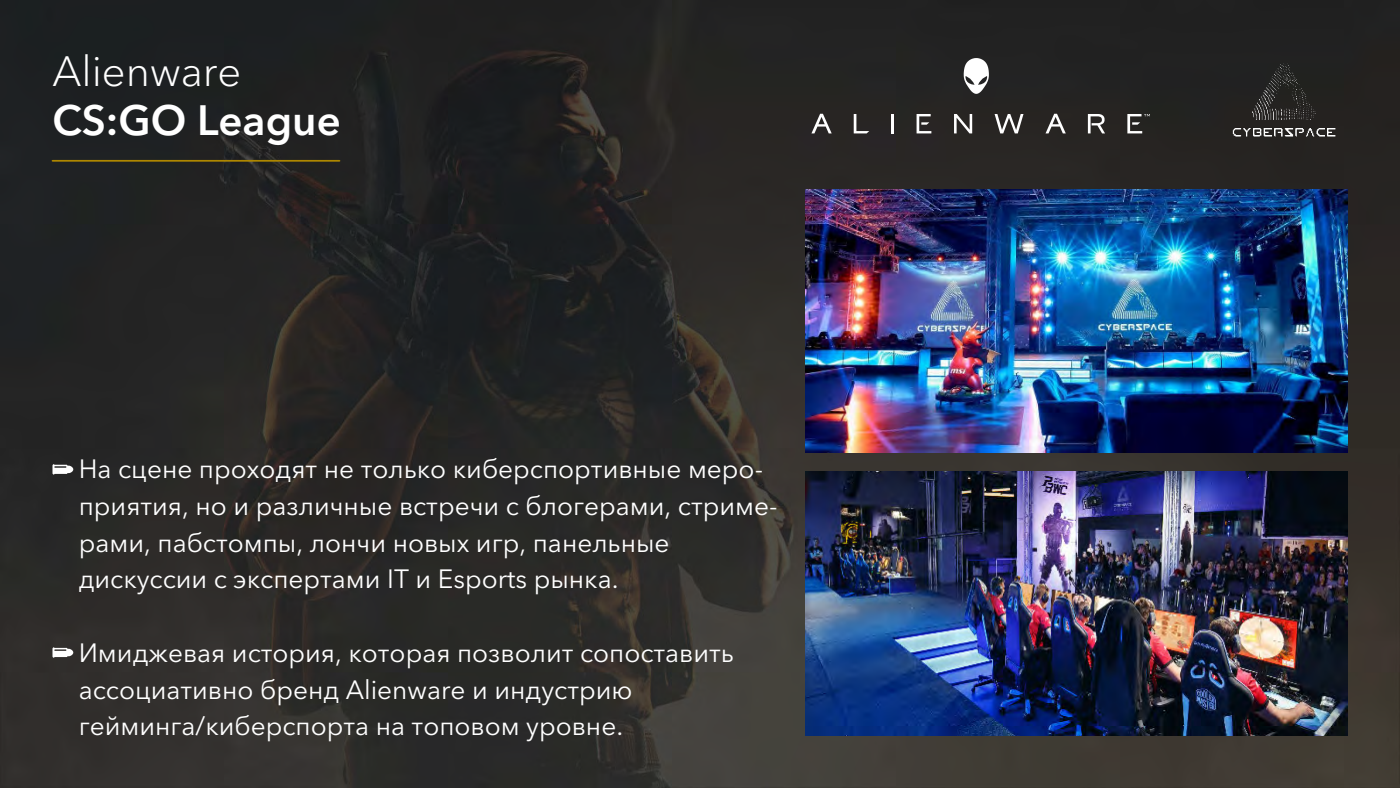
<style>
.page{position:relative;width:1400px;height:788px;background:#fff}
.page>*{position:absolute;margin:0;border:0;box-sizing:border-box;transform-origin:0 0}
.t1{font:600 42px "Avenir Next Cyr";color:#fff}
.t2{font:300 42px "Avenir Next Cyr";color:#fff}
.t3{font:26.25px/36.8px "Avenir Next Cyr";color:#fff}
</style>
<div class="page">
<img style="left:0;top:0;width:1400px;height:788px">
<img style="left:1222px;top:52px;width:126px;height:97px">
<svg style="left:964px;top:58px;width:25px;height:36px"></svg>
<svg style="left:854px;top:114px;width:15px;height:19px"></svg>
<hr style="left:891px;top:114px;width:3px;height:19px;background:#fff">
<svg style="left:954px;top:114px;width:18px;height:19px"></svg>
<svg style="left:995px;top:114px;width:29px;height:19px"></svg>
<svg style="left:1088px;top:114px;width:17px;height:19px"></svg>
<svg style="left:811px;top:114px;width:21px;height:19px"></svg>
<svg style="left:1046px;top:114px;width:20px;height:19px"></svg>
<svg style="left:917px;top:114px;width:14px;height:19px"></svg>
<svg style="left:1127px;top:114px;width:23px;height:19px"></svg>
<hr style="left:52px;top:160px;width:288px;height:2px;background:#ae8700">
<img style="left:805px;top:189px;width:543px;height:263px">
<img style="left:805px;top:472px;width:542px;height:263px">
<svg style="left:53px;top:647px;width:20px;height:10px"></svg>
<svg style="left:53px;top:464px;width:20px;height:10px"></svg>
<h1 class="t2" style="left:52px;top:54px;width:190px">Alienware</h1>
<h1 class="t1" style="left:52px;top:103px;width:290px">CS:GO League</h1>
<p class="t3" style="left:79px;top:453px;width:700px">На сцене проходят не только киберспортивные меро‐ приятия, но и различные встречи с блогерами, стриме‐ рами, пабстомпы, лончи новых игр, панельные дискуссии с экспертами IT и Esports рынка.</p>
<p class="t3" style="left:79px;top:636px;width:657px">Имиджевая история, которая позволит сопоставить ассоциативно бренд Alienware и индустрию гейминга/киберспорта на топовом уровне.</p>
</div>
